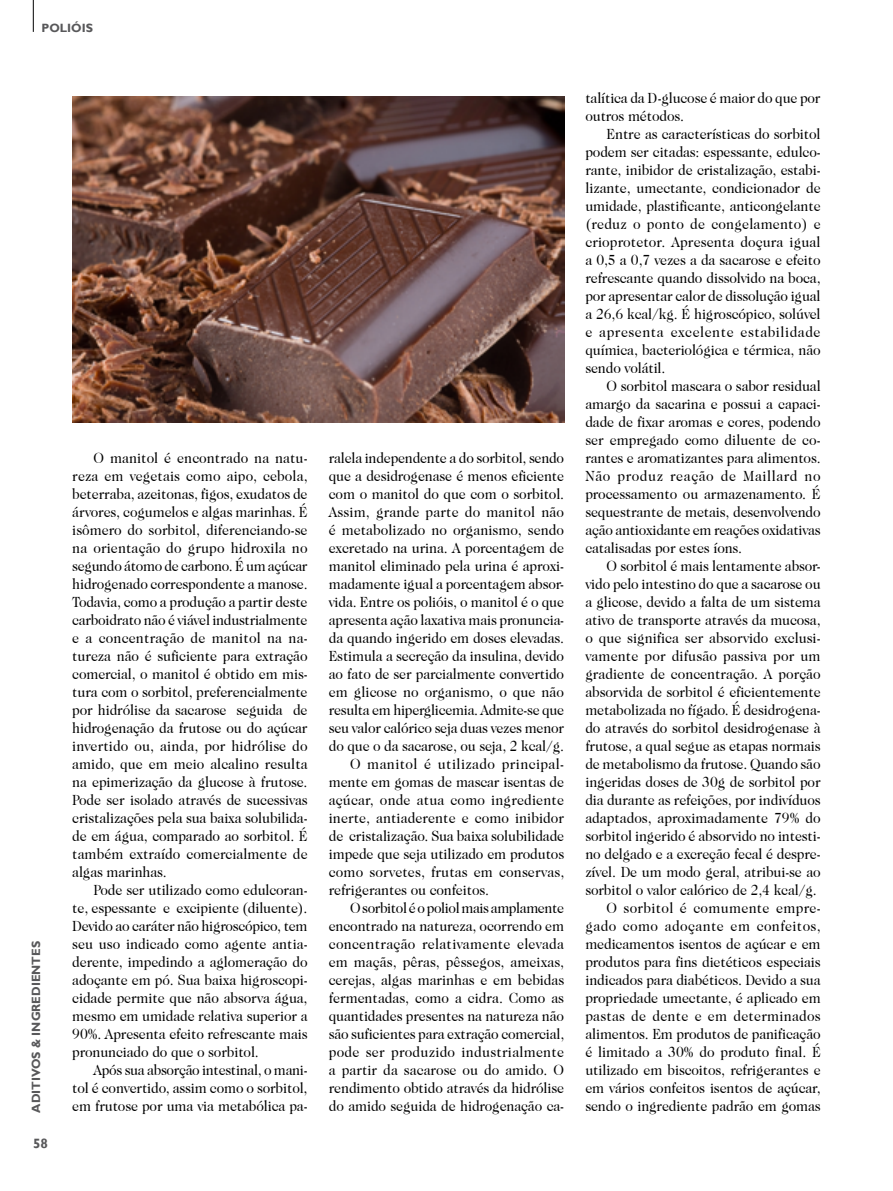
<style>
.page{position:relative;width:893px;height:1191px;background:#fff}
.page>*{position:absolute;margin:0;border:0;box-sizing:border-box;transform-origin:0 0}
.texto{font:15px/18px "Caslon 224 IT Cby BT";letter-spacing:-.01em;color:#000;text-align:justify;scale:.93 1}
.t1{font:700 13.5px "Gill Sans";color:#58585a}
.t2{font:700 12px "Gill Sans";color:#58585a}
</style>
<div class="page">
<hr style="left:33px;top:0;width:1px;height:32px;background:#000">
<img style="left:72px;top:96px;width:492px;height:327px">
<p class="t2" style="left:42px;top:21px;width:53px">POLIÓIS</p>
<p class="t2" style="left:29px;top:1112px;width:173px;rotate:-90deg">ADITIVOS &amp; INGREDIENTES</p>
<p class="t1" style="left:33px;top:1135px;width:16px">58</p>
<p class="texto" style="left:72px;top:449px;width:255px;text-indent:21px">O manitol é encontrado na natu&shy;reza em vegetais como aipo, cebola, beterraba, azeitonas, figos, exudatos de árvores, cogumelos e algas marinhas. É isômero do sorbitol, diferenciando-se na orientação do grupo hidroxila no segundo átomo de carbono. É um açúcar hidrogenado correspondente a manose.<br>Todavia, como a produção a partir deste carboidrato não é viável industrialmente e a concentração de manitol na na&shy;tureza não é suficiente para extração comercial, o manitol é obtido em mis&shy;tura com o sorbitol, preferencialmente por hidrólise da sacarose seguida de hidrogenação da frutose ou do açúcar invertido ou, ainda, por hidrólise do amido, que em meio alcalino resulta na epimerização da glucose à frutose.<br>Pode ser isolado através de sucessivas cristalizações pela sua baixa solubilida&shy;de em água, comparado ao sorbitol. É também extraído comercialmente de algas marinhas.</p>
<p class="texto" style="left:72px;top:881px;width:254px;text-indent:21px">Pode ser utilizado como edulcoran&shy;te, espessante e excipiente (diluente).<br>Devido ao caráter não higroscópico, tem seu uso indicado como agente antia&shy;derente, impedindo a aglomeração do adoçante em pó. Sua baixa higroscopi&shy;cidade permite que não absorva água, mesmo em umidade relativa superior a 90%. Apresenta efeito refrescante mais pronunciado do que o sorbitol.</p>
<p class="texto" style="left:72px;top:1061px;width:254px;text-indent:21px">Após sua absorção intestinal, o mani&shy;tol é convertido, assim como o sorbitol, em frutose por uma via metabólica pa-</p>
<p class="texto" style="left:329px;top:449px;width:255px">ralela independente a do sorbitol, sendo que a desidrogenase é menos eficiente com o manitol do que com o sorbitol.<br>Assim, grande parte do manitol não é metabolizado no organismo, sendo excretado na urina. A porcentagem de manitol eliminado pela urina é aproxi&shy;madamente igual a porcentagem absor&shy;vida. Entre os polióis, o manitol é o que apresenta ação laxativa mais pronuncia&shy;da quando ingerido em doses elevadas.<br>Estimula a secreção da insulina, devido ao fato de ser parcialmente convertido em glicose no organismo, o que não resulta em hiperglicemia. Admite-se que seu valor calórico seja duas vezes menor do que o da sacarose, ou seja, 2 kcal/g.</p>
<p class="texto" style="left:329px;top:755px;width:255px;text-indent:21px">O manitol é utilizado principal&shy;mente em gomas de mascar isentas de açúcar, onde atua como ingrediente inerte, antiaderente e como inibidor de cristalização. Sua baixa solubilidade impede que seja utilizado em produtos como sorvetes, frutas em conservas, refrigerantes ou confeitos.</p>
<p class="texto" style="left:329px;top:899px;width:255px;text-indent:21px">O sorbitol é o poliol mais amplamente encontrado na natureza, ocorrendo em concentração relativamente elevada em maçãs, pêras, pêssegos, ameixas, cerejas, algas marinhas e em bebidas fermentadas, como a cidra. Como as quantidades presentes na natureza não são suficientes para extração comercial, pode ser produzido industrialmente a partir da sacarose ou do amido. O rendimento obtido através da hidrólise do amido seguida de hidrogenação ca-</p>
<p class="texto" style="left:585px;top:89px;width:254px">talítica da D-glucose é maior do que por outros métodos.</p>
<p class="texto" style="left:585px;top:125px;width:255px;text-indent:21px">Entre as características do sorbitol podem ser citadas: espessante, edulco&shy;rante, inibidor de cristalização, estabi&shy;lizante, umectante, condicionador de umidade, plastificante, anticongelante (reduz o ponto de congelamento) e crioprotetor. Apresenta doçura igual a 0,5 a 0,7 vezes a da sacarose e efeito refrescante quando dissolvido na boca, por apresentar calor de dissolução igual a 26,6 kcal/kg. É higroscópico, solúvel e apresenta excelente estabilidade química, bacteriológica e térmica, não sendo volátil.</p>
<p class="texto" style="left:585px;top:377px;width:254px;text-indent:21px">O sorbitol mascara o sabor residual amargo da sacarina e possui a capaci&shy;dade de fixar aromas e cores, podendo ser empregado como diluente de co&shy;rantes e aromatizantes para alimentos.<br>Não produz reação de Maillard no processamento ou armazenamento. É sequestrante de metais, desenvolvendo ação antioxidante em reações oxidativas catalisadas por estes íons.</p>
<p class="texto" style="left:585px;top:557px;width:255px;text-indent:21px">O sorbitol é mais lentamente absor&shy;vido pelo intestino do que a sacarose ou a glicose, devido a falta de um sistema ativo de transporte através da mucosa, o que significa ser absorvido exclusi&shy;vamente por difusão passiva por um gradiente de concentração. A porção absorvida de sorbitol é eficientemente metabolizada no fígado. É desidrogena&shy;do através do sorbitol desidrogenase à frutose, a qual segue as etapas normais de metabolismo da frutose. Quando são ingeridas doses de 30g de sorbitol por dia durante as refeições, por indivíduos adaptados, aproximadamente 79% do sorbitol ingerido é absorvido no intesti&shy;no delgado e a excreção fecal é despre&shy;zível. De um modo geral, atribui-se ao sorbitol o valor calórico de 2,4 kcal/g.</p>
<p class="texto" style="left:585px;top:899px;width:255px;text-indent:21px">O sorbitol é comumente empre&shy;gado como adoçante em confeitos, medicamentos isentos de açúcar e em produtos para fins dietéticos especiais indicados para diabéticos. Devido a sua propriedade umectante, é aplicado em pastas de dente e em determinados alimentos. Em produtos de panificação é limitado a 30% do produto final. É utilizado em biscoitos, refrigerantes e em vários confeitos isentos de açúcar, sendo o ingrediente padrão em gomas</p>
</div>
